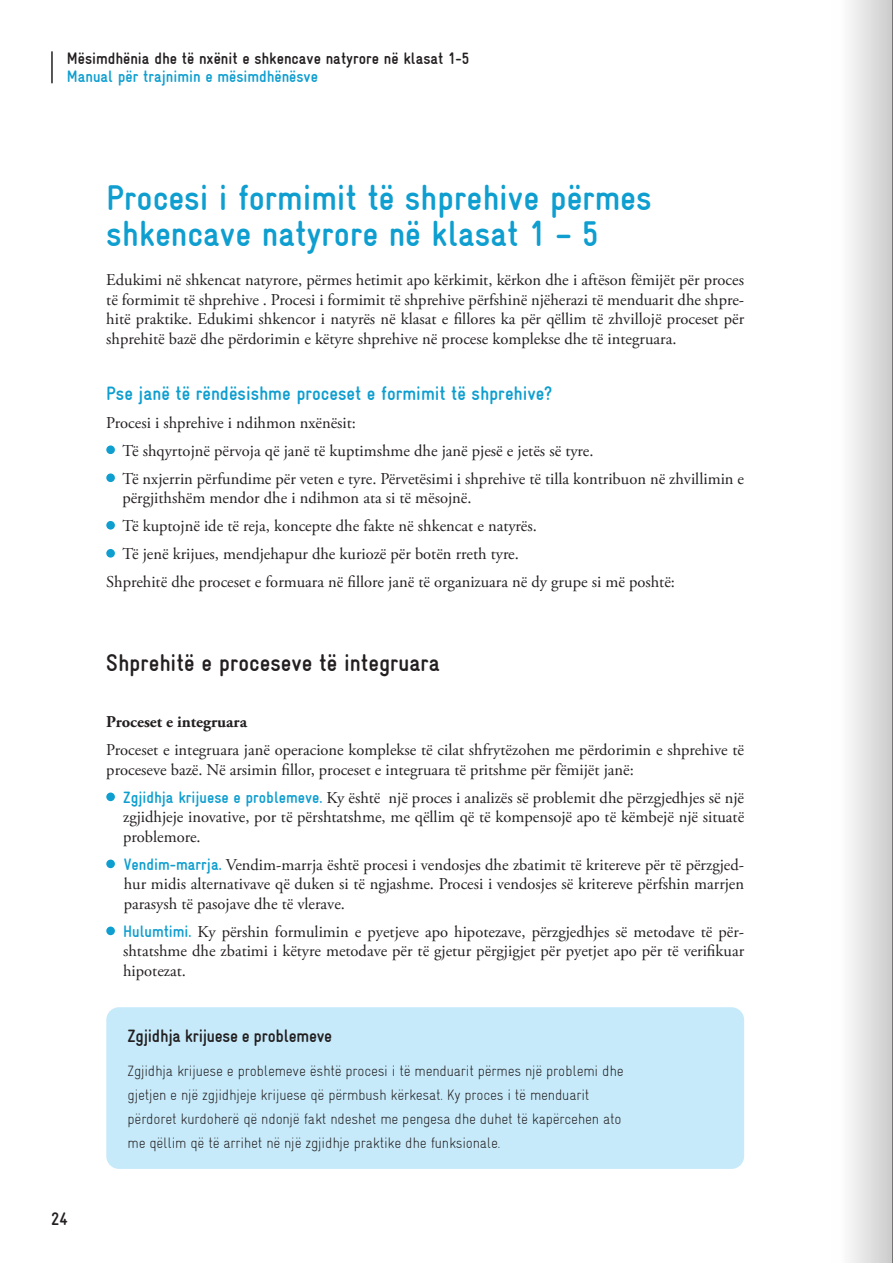
<style>
.page{position:relative;width:893px;height:1263px;background:#fff}
.page>*{position:absolute;margin:0;border:0;box-sizing:border-box;transform-origin:0 0}
.t1{font:700 36px/36px "Gravur Condensed";color:#0e9ecf}
.t2{font:700 24px "Gravur Condensed";color:#231f20}
.t3{font:700 19.5px "Gravur Condensed";color:#0e9ecf}
.t4{font:700 18px "Gravur Condensed";letter-spacing:-.015em;color:#231f20}
.t5{font:16.5px/19.5px "Adobe Garamond Pro";color:#231f20;text-align:justify}
.t6{font:700 16.5px "Gravur Condensed";color:#231f20}
.t7{font:700 16.5px "Gravur Condensed";color:#0e9ecf}
.t8{font:700 16.5px "Adobe Garamond Pro";color:#231f20}
.t9{font:300 15px/23.7px "Gravur Condensed";letter-spacing:-.015em;color:#231f20}
.s1{font-family:"Gravur Condensed";font-weight:700;color:#0e9ecf}
</style>
<div class="page">
<hr style="left:51px;top:52px;width:2px;height:31px;background:#231f20">
<div style="left:106px;top:445px;width:9px;height:9px;background:#0e9ecf;border-radius:50%"></div>
<div style="left:106px;top:473px;width:9px;height:9px;background:#0e9ecf;border-radius:50%"></div>
<div style="left:106px;top:521px;width:9px;height:9px;background:#0e9ecf;border-radius:50%"></div>
<div style="left:106px;top:549px;width:9px;height:9px;background:#0e9ecf;border-radius:50%"></div>
<div style="left:106px;top:792px;width:9px;height:9px;background:#0e9ecf;border-radius:50%"></div>
<div style="left:106px;top:859px;width:9px;height:9px;background:#0e9ecf;border-radius:50%"></div>
<div style="left:106px;top:926px;width:9px;height:9px;background:#0e9ecf;border-radius:50%"></div>
<div style="left:106px;top:1007px;width:638px;height:162px;background:#c6eafa;border-radius:13px"></div>
<div style="left:831px;top:0;width:62px;height:1263px;background:linear-gradient(to right,#fff,#cdcccd)"></div>
<hr style="left:892px;top:0;width:1px;height:1263px;background:#231f20">
<p class="t6" style="left:67px;top:48px;width:404px">Mësimdhënia dhe të nxënit e shkencave natyrore në klasat 1-5</p>
<p class="t7" style="left:67px;top:66px;width:253px">Manual për trajnimin e mësimdhënësve</p>
<h1 class="t1" style="left:106px;top:178px;width:547px">Procesi i formimit të shprehive përmes shkencave natyrore në klasat 1 – 5</h1>
<p class="t5" style="left:106px;top:271px;width:639px">Edukimi në shkencat natyrore, përmes hetimit apo kërkimit, kërkon dhe i aftëson fëmijët për proces të formimit të shprehive . Procesi i formimit të shprehive përfshinë njëherazi të menduarit dhe shpre&shy;hitë praktike. Edukimi shkencor i natyrës në klasat e fillores ka për qëllim të zhvillojë proceset për shprehitë bazë dhe përdorimin e këtyre shprehive në procese komplekse dhe të integruara.</p>
<p class="t3" style="left:106px;top:381px;width:447px">Pse janë të rëndësishme proceset e formimit të shprehive?</p>
<p class="t5" style="left:122px;top:409px;width:623px;line-height:28px;text-align:left;text-indent:-16px">Procesi i shprehive i ndihmon nxënësit:<br>Të shqyrtojnë përvoja që janë të kuptimshme dhe janë pjesë e jetës së tyre.<br>Të nxjerrin përfundime për veten e tyre. Përvetësimi i shprehive të tilla kontribuon në zhvillimin e</p>
<p class="t5" style="left:122px;top:489px;width:351px">përgjithshëm mendor dhe i ndihmon ata si të mësojnë.</p>
<p class="t5" style="left:122px;top:517px;width:416px">Të kuptojnë ide të reja, koncepte dhe fakte në shkencat e natyrës.</p>
<p class="t5" style="left:122px;top:545px;width:398px">Të jenë krijues, mendjehapur dhe kuriozë për botën rreth tyre.</p>
<p class="t5" style="left:106px;top:573px;width:570px">Shprehitë dhe proceset e formuara në fillore janë të organizuara në dy grupe si më poshtë:</p>
<h2 class="t2" style="left:106px;top:648px;width:335px">Shprehitë e proceseve të integruara</h2>
<p class="t8" style="left:106px;top:712px;width:142px">Proceset e integruara</p>
<p class="t5" style="left:106px;top:741px;width:639px">Proceset e integruara janë operacione komplekse të cilat shfrytëzohen me përdorimin e shprehive të proceseve bazë. Në arsimin fillor, proceset e integruara të pritshme për fëmijët janë:</p>
<p class="t5" style="left:123px;top:788px;width:622px"><span class="s1">Zgjidhja krijuese e problemeve.</span> Ky është një proces i analizës së problemit dhe përzgjedhjes së një zgjidhjeje inovative, por të përshtatshme, me qëllim që të kompensojë apo të këmbejë një situatë problemore.</p>
<p class="t5" style="left:124px;top:855px;width:622px"><span class="s1">Vendim-marrja.</span> Vendim-marrja është procesi i vendosjes dhe zbatimit të kritereve për të përzgjed&shy;hur midis alternativave që duken si të ngjashme. Procesi i vendosjes së kritereve përfshin marrjen parasysh të pasojave dhe të vlerave.</p>
<p class="t5" style="left:123px;top:922px;width:622px"><span class="s1">Hulumtimi.</span> Ky përshin formulimin e pyetjeve apo hipotezave, përzgjedhjes së metodave të për&shy;shtatshme dhe zbatimi i këtyre metodave për të gjetur përgjigjet për pyetjet apo për të verifikuar hipotezat.</p>
<p class="t4" style="left:51px;top:1208px;width:18px">24</p>
<p class="t4" style="left:128px;top:1024px;width:206px">Zgjidhja krijuese e problemeve</p>
<p class="t9" style="left:128px;top:1059px;width:497px">Zgjidhja krijuese e problemeve është procesi i të menduarit përmes një problemi dhe gjetjen e një zgjidhjeje krijuese që përmbush kërkesat. Ky proces i të menduarit përdoret kurdoherë që ndonjë fakt ndeshet me pengesa dhe duhet të kapërcehen ato me qëllim që të arrihet në një zgjidhje praktike dhe funksionale.</p>
</div>
